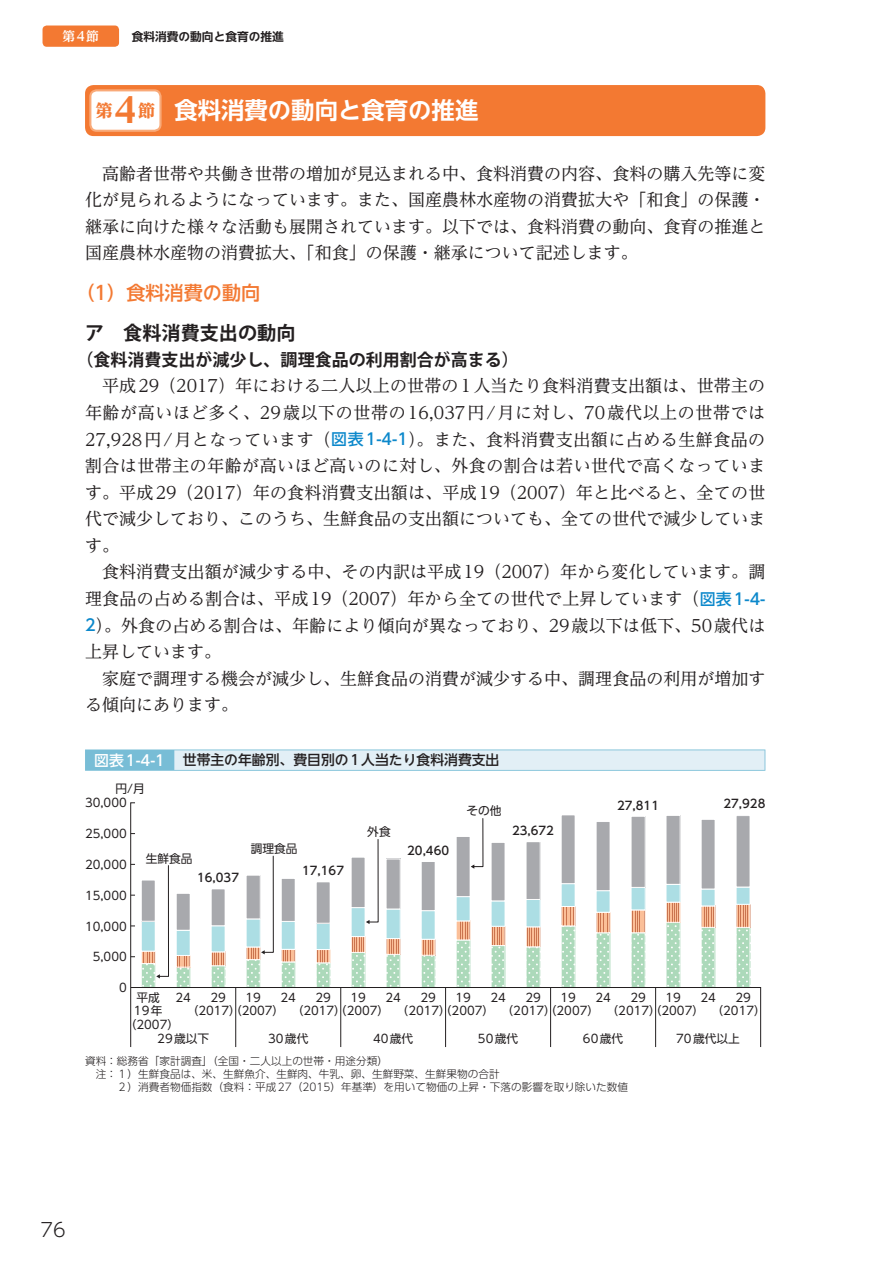
<style>
.page{position:relative;width:893px;height:1263px;background:#fff}
.page>*{position:absolute;margin:0;border:0;box-sizing:border-box;transform-origin:0 0}
.t1{font:700 23.4px "UD Shin Go NT Pr 6 N De";color:#fff}
.t2{font:700 19.2px "Koz Go Pr 6 N";color:#231f20}
.t3{font:500 19.2px "UD Shin Go NT Pr 6 N";color:#f37932}
.t4{font:300 19.2px "UD Shin Go NT Pr 6 N";color:#231f20}
.t5{font:16.95px/26.5px "UD Reimin Pr 6 N";color:#231f20;text-align:justify}
.t6{font:700 16.95px "Koz Go Pr 6 N";color:#231f20}
.t7{font:500 13.8px "UD Shin Go NT Pr 6 N";color:#231f20}
.t8{font:700 12.75px "UD Reimin Pr 6 N";color:#fff}
.t9{font:11.7px/13.8px "UD Shin Go Pr 6 N";color:#231f20}
.t10{font:500 11.7px "UD Shin Go Pr 6 N";color:#231f20}
.t11{font:700 11.7px "UD Shin Go NT Pr 6 N De";color:#231f20}
.t12{font:300 10.65px "UD Shin Go Pr 6 N";color:#231f20}
.s1{font-family:"UD Reimin Pr 6 N";font-weight:800;font-size:16.95px;color:#f37932}
.s2{font-family:"UD Reimin Pr 6 N";font-weight:800;font-size:34.05px;color:#f37932}
.s3{font-family:"UD Shin Go NT Pr 6 N";font-weight:500;font-size:15.9px;color:#0c88cb}
.s4{font-size:14.85px;color:#fff}
</style>
<div class="page">
<div style="left:85px;top:85px;width:680px;height:51px;background:#f37932;border-radius:9px"></div>
<div style="left:90px;top:90px;width:71px;height:41px;background:#fff;border-radius:6px"></div>
<div style="left:89px;top:89px;width:73px;height:43px;border:2px solid #f9aa79;border-radius:6px"></div>
<div style="left:85px;top:749px;width:680px;height:22px;background:#78bdd6"></div>
<div style="left:174px;top:750px;width:591px;height:20px;background:#e2eff6"></div>
<svg style="left:130px;top:802px;width:631px;height:245px"></svg>
<hr style="left:655px;top:987px;width:1px;height:60px;background:#231f20">
<hr style="left:550px;top:987px;width:1px;height:60px;background:#231f20">
<hr style="left:445px;top:987px;width:1px;height:60px;background:#231f20">
<hr style="left:340px;top:987px;width:1px;height:60px;background:#231f20">
<hr style="left:235px;top:987px;width:1px;height:60px;background:#231f20">
<hr style="left:130px;top:987px;width:1px;height:60px;background:#231f20">
<div style="left:43px;top:26px;width:76px;height:21px;background:#f37932;border-radius:4px"></div>
<p class="t8" style="left:62px;top:26px;width:38px">第4節</p>
<p class="t11" style="left:132px;top:27px;width:154px">食料消費の動向と食育の推進</p>
<h1 class="t1" style="left:96px;top:92px;width:384px"><span class="s1">第</span><span class="s2">4</span><span class="s1">節</span> 食料消費の動向と食育の推進</h1>
<p class="t5" style="left:85px;top:160px;width:682px;text-indent:17px">高齢者世帯や共働き世帯の増加が見込まれる中、食料消費の内容、食料の購入先等に変化が見られるようになっています。また、国産農林水産物の消費拡大や「和食」の保護・継承に向けた様々な活動も展開されています。以下では、食料消費の動向、食育の推進と国産農林水産物の消費拡大、「和食」の保護・継承について記述します。</p>
<p class="t3" style="left:75px;top:277px;width:186px">（1）食料消費の動向</p>
<p class="t2" style="left:85px;top:322px;width:212px">ア　食料消費支出の動向</p>
<p class="t6" style="left:77px;top:350px;width:444px">（食料消費支出が減少し、調理食品の利用割合が高まる）</p>
<p class="t5" style="left:85px;top:372px;width:682px;text-indent:17px">平成29（2017）年における二人以上の世帯の1人当たり食料消費支出額は、世帯主の年齢が高いほど多く、29歳以下の世帯の16,037円/月に対し、70歳代以上の世帯では27,928円/月となっています（<span class="s3">図表1-4-1</span>）。また、食料消費支出額に占める生鮮食品の割合は世帯主の年齢が高いほど高いのに対し、外食の割合は若い世代で高くなっています。平成29（2017）年の食料消費支出額は、平成19（2007）年と比べると、全ての世代で減少しており、このうち、生鮮食品の支出額についても、全ての世代で減少しています。</p>
<p class="t5" style="left:85px;top:558px;width:682px;text-indent:17px">食料消費支出額が減少する中、その内訳は平成19（2007）年から変化しています。調理食品の占める割合は、平成19（2007）年から全ての世代で上昇しています（<span class="s3">図表1-4- 2</span>）。外食の占める割合は、年齢により傾向が異なっており、29歳以下は低下、50歳代は上昇しています。</p>
<p class="t5" style="left:85px;top:664px;width:682px;text-indent:17px">家庭で調理する機会が減少し、生鮮食品の消費が減少する中、調理食品の利用が増加する傾向にあります。</p>
<p class="t7" style="left:94px;top:749px;width:407px"><span class="s4">図表1-4-1</span> 世帯主の年齢別、費目別の1人当たり食料消費支出</p>
<p class="t9" style="left:115px;top:781px;width:31px">円/月</p>
<p class="t9" style="left:85px;top:796px;width:43px">30,000</p>
<p class="t9" style="left:85px;top:826px;width:43px">25,000</p>
<p class="t9" style="left:85px;top:857px;width:43px">20,000</p>
<p class="t9" style="left:85px;top:888px;width:43px">15,000</p>
<p class="t9" style="left:85px;top:919px;width:43px">10,000</p>
<p class="t9" style="left:93px;top:950px;width:36px">5,000</p>
<p class="t9" style="left:119px;top:980px;width:9px">0</p>
<p class="t10" style="left:617px;top:796px;width:43px">27,811</p>
<p class="t10" style="left:723px;top:794px;width:43px">27,928</p>
<p class="t9" style="left:466px;top:804px;width:37px">その他</p>
<p class="t10" style="left:512px;top:821px;width:43px">23,672</p>
<p class="t9" style="left:367px;top:825px;width:25px">外食</p>
<p class="t9" style="left:251px;top:842px;width:48px">調理食品</p>
<p class="t10" style="left:407px;top:841px;width:43px">20,460</p>
<p class="t9" style="left:146px;top:851px;width:48px">生鮮食品</p>
<p class="t10" style="left:302px;top:861px;width:43px">17,167</p>
<p class="t10" style="left:197px;top:868px;width:43px">16,037</p>
<p class="t9" style="left:134px;top:990px;width:30px">平成<br>19年</p>
<p class="t9" style="left:176px;top:990px;width:17px">24</p>
<p class="t9" style="left:211px;top:990px;width:17px">29</p>
<p class="t9" style="left:246px;top:990px;width:17px">19</p>
<p class="t9" style="left:280px;top:990px;width:17px">24</p>
<p class="t9" style="left:315px;top:990px;width:17px">29</p>
<p class="t9" style="left:350px;top:990px;width:17px">19</p>
<p class="t9" style="left:385px;top:990px;width:17px">24</p>
<p class="t9" style="left:420px;top:990px;width:17px">29</p>
<p class="t9" style="left:455px;top:990px;width:17px">19</p>
<p class="t9" style="left:490px;top:990px;width:17px">24</p>
<p class="t9" style="left:525px;top:990px;width:17px">29</p>
<p class="t9" style="left:560px;top:990px;width:17px">19</p>
<p class="t9" style="left:595px;top:990px;width:17px">24</p>
<p class="t9" style="left:630px;top:990px;width:17px">29</p>
<p class="t9" style="left:665px;top:990px;width:17px">19</p>
<p class="t9" style="left:700px;top:990px;width:17px">24</p>
<p class="t9" style="left:735px;top:990px;width:17px">29</p>
<p class="t9" style="left:157px;top:1017px;width:53px;text-indent:-32px">（2007）<br>29歳以下</p>
<p class="t9" style="left:187px;top:1004px;width:99px">（2017）（2007）</p>
<p class="t9" style="left:268px;top:1031px;width:42px">30歳代</p>
<p class="t9" style="left:292px;top:1004px;width:99px">（2017）（2007）</p>
<p class="t9" style="left:373px;top:1031px;width:42px">40歳代</p>
<p class="t9" style="left:397px;top:1004px;width:99px">（2017）（2007）</p>
<p class="t9" style="left:478px;top:1031px;width:42px">50歳代</p>
<p class="t9" style="left:502px;top:1004px;width:99px">（2017）（2007）</p>
<p class="t9" style="left:583px;top:1031px;width:42px">60歳代</p>
<p class="t9" style="left:607px;top:1004px;width:99px">（2017）（2007）</p>
<p class="t9" style="left:676px;top:1031px;width:65px">70歳代以上</p>
<p class="t9" style="left:711px;top:1004px;width:56px">（2017）</p>
<p class="t12" style="left:85px;top:1053px;width:304px">資料：総務省「家計調査」（全国・二人以上の世帯・用途分類）</p>
<p class="t12" style="left:96px;top:1065px;width:405px">注：１）生鮮食品は、米、生鮮魚介、生鮮肉、牛乳、卵、生鮮野菜、生鮮果物の合計</p>
<p class="t12" style="left:117px;top:1078px;width:513px">２）消費者物価指数（食料：平成27（2015）年基準）を用いて物価の上昇・下落の影響を取り除いた数値</p>
<p class="t4" style="left:41px;top:1214px;width:27px">76</p>
</div>
